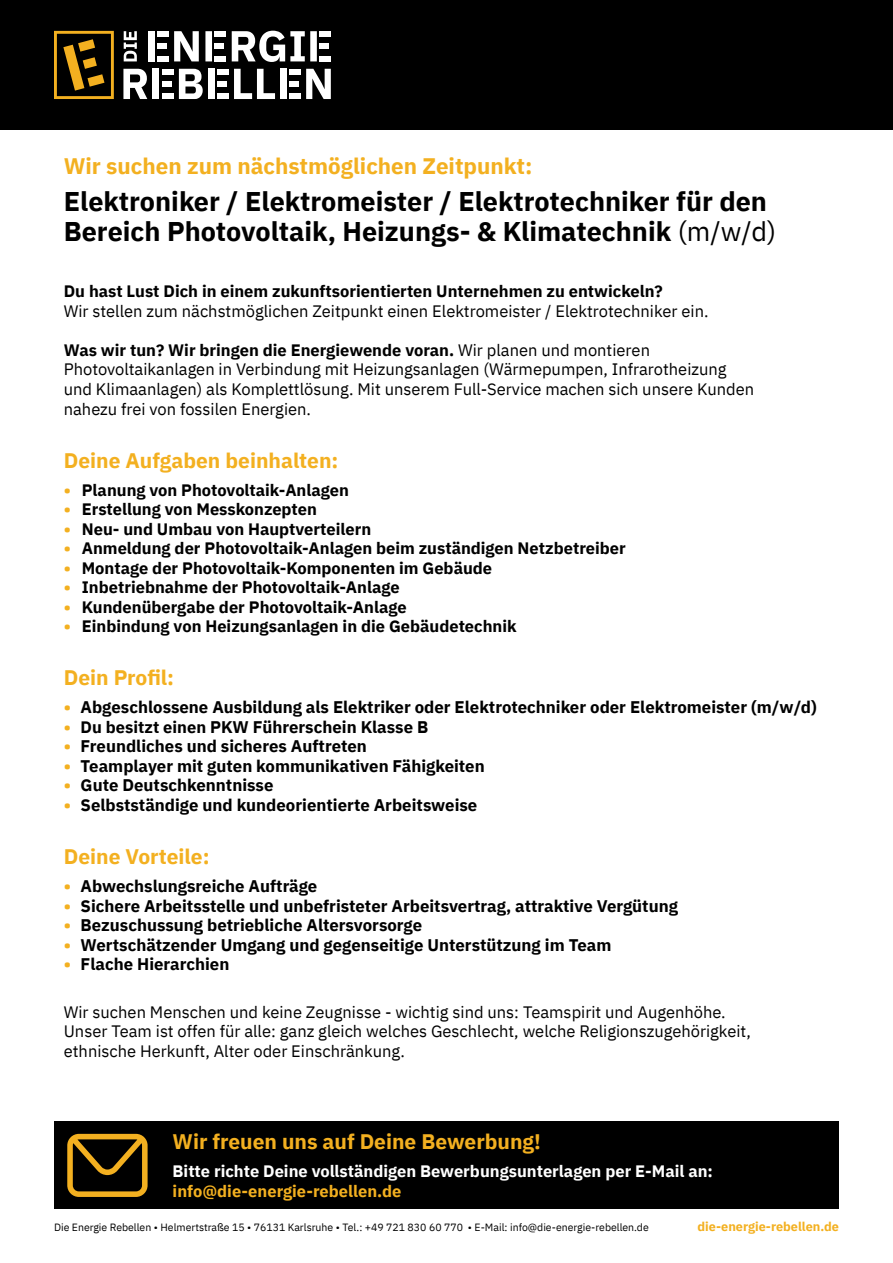
<style>
.page{position:relative;width:893px;height:1263px;background:#fff}
.page>*{position:absolute;margin:0;border:0;box-sizing:border-box;transform-origin:0 0}
.t1{font:700 27px/30px "IBM Plex Sans";color:#000}
.t2{font:700 22.35px "IBM Plex Sans";color:#f3b020}
.t3{font:700 21px "IBM Plex Sans";color:#f3b020}
.t4{font:700 16.8px "IBM Plex Sans";color:#000}
.t5{font:16.5px/19.5px "IBM Plex Sans";color:#000}
.t6{font:700 16.5px "IBM Plex Sans";color:#000}
.t7{font:700 16.5px "IBM Plex Sans";color:#fff}
.t8{font:700 16.5px "IBM Plex Sans";color:#f3b020}
.t9{font:700 12.75px "IBM Plex Sans";color:#f3b020}
.t10{font:10.5px "IBM Plex Sans";color:#000}
.s1{font-weight:400}
.s2{font-weight:700}
.s3{color:#f3b020}
.s4{font-size:16.5px;color:#f3b020}
.s5{font-size:16.5px}
</style>
<div class="page">
<div style="left:54px;top:1122px;width:785px;height:87px;background:#000"></div>
<svg style="left:67px;top:1134px;width:81px;height:63px"></svg>
<div style="left:0;top:0;width:893px;height:130px;background:#000"></div>
<svg style="left:54px;top:31px;width:60px;height:68px"></svg>
<svg style="left:174px;top:31px;width:25px;height:30px"></svg>
<svg style="left:123px;top:69px;width:24px;height:30px"></svg>
<svg style="left:179px;top:69px;width:24px;height:30px"></svg>
<svg style="left:234px;top:69px;width:41px;height:30px"></svg>
<svg style="left:306px;top:69px;width:25px;height:30px"></svg>
<svg style="left:124px;top:31px;width:13px;height:30px"></svg>
<div style="left:157px;top:43px;width:9px;height:6px;background:#fff"></div>
<div style="left:148px;top:31px;width:6px;height:30px;background:#fff"></div>
<div style="left:157px;top:31px;width:11px;height:6px;background:#fff"></div>
<div style="left:157px;top:56px;width:11px;height:5px;background:#fff"></div>
<svg style="left:205px;top:31px;width:7px;height:30px"></svg>
<div style="left:215px;top:43px;width:9px;height:6px;background:#fff"></div>
<div style="left:215px;top:31px;width:11px;height:6px;background:#fff"></div>
<div style="left:215px;top:56px;width:11px;height:5px;background:#fff"></div>
<svg style="left:232px;top:31px;width:85px;height:31px"></svg>
<div style="left:320px;top:43px;width:9px;height:6px;background:#fff"></div>
<div style="left:320px;top:31px;width:11px;height:6px;background:#fff"></div>
<div style="left:320px;top:56px;width:11px;height:5px;background:#fff"></div>
<div style="left:162px;top:81px;width:9px;height:6px;background:#fff"></div>
<div style="left:153px;top:69px;width:6px;height:30px;background:#fff"></div>
<div style="left:162px;top:69px;width:11px;height:6px;background:#fff"></div>
<div style="left:162px;top:93px;width:11px;height:6px;background:#fff"></div>
<div style="left:217px;top:81px;width:9px;height:6px;background:#fff"></div>
<div style="left:208px;top:69px;width:6px;height:30px;background:#fff"></div>
<div style="left:217px;top:69px;width:11px;height:6px;background:#fff"></div>
<div style="left:217px;top:93px;width:11px;height:6px;background:#fff"></div>
<div style="left:289px;top:69px;width:11px;height:6px;background:#fff"></div>
<div style="left:289px;top:81px;width:9px;height:6px;background:#fff"></div>
<div style="left:280px;top:69px;width:6px;height:30px;background:#fff"></div>
<div style="left:289px;top:93px;width:11px;height:6px;background:#fff"></div>
<h2 class="t2" style="left:64px;top:148px;width:470px">Wir suchen zum nächstmöglichen Zeitpunkt:</h2>
<h1 class="t1" style="left:64px;top:185px;width:714px">Elektroniker / Elektromeister / Elektrotechniker für den<br>Bereich Photovoltaik, Heizungs- &amp; Klimatechnik <span class="s1">(m/w/d)</span></h1>
<p class="t6" style="left:64px;top:278px;width:600px">Du hast Lust Dich in einem zukunftsorientierten Unternehmen zu entwickeln?</p>
<p class="t5" style="left:64px;top:300px;width:646px">Wir stellen zum nächstmöglichen Zeitpunkt einen Elektromeister / Elektrotechniker ein.</p>
<p class="t5" style="left:64px;top:339px;width:692px"><span class="s2">Was wir tun? Wir bringen die Energiewende voran.</span> Wir planen und montieren Photovoltaikanlagen in Verbindung mit Heizungsanlagen (Wärmepumpen, Infrarotheizung und Klimaanlagen) als Komplettlösung. Mit unserem Full-Service machen sich unsere Kunden nahezu frei von fossilen Energien.</p>
<p class="t3" style="left:64px;top:443px;width:276px">Deine Aufgaben beinhalten:</p>
<p class="t6" style="left:64px;top:477px;width:287px"><span class="s3">•</span> Planung von Photovoltaik-Anlagen</p>
<p class="t6" style="left:64px;top:496px;width:255px"><span class="s3">•</span> Erstellung von Messkonzepten</p>
<p class="t6" style="left:64px;top:516px;width:309px"><span class="s3">•</span> Neu- und Umbau von Hauptverteilern</p>
<p class="t6" style="left:64px;top:535px;width:564px"><span class="s3">•</span> Anmeldung der Photovoltaik-Anlagen beim zuständigen Netzbetreiber</p>
<p class="t6" style="left:64px;top:555px;width:430px"><span class="s3">•</span> Montage der Photovoltaik-Komponenten im Gebäude</p>
<p class="t6" style="left:64px;top:574px;width:337px"><span class="s3">•</span> Inbetriebnahme der Photovoltaik-Anlage</p>
<p class="t6" style="left:64px;top:594px;width:344px"><span class="s3">•</span> Kundenübergabe der Photovoltaik-Anlage</p>
<p class="t6" style="left:64px;top:613px;width:454px"><span class="s3">•</span> Einbindung von Heizungsanlagen in die Gebäudetechnik</p>
<p class="t3" style="left:64px;top:661px;width:112px">Dein Profil:</p>
<p class="t4" style="left:64px;top:694px;width:754px"><span class="s3">•</span> Abgeschlossene Ausbildung als Elektriker oder Elektrotechniker oder Elektromeister (m/w/d)</p>
<p class="t4" style="left:64px;top:714px;width:366px"><span class="s4">•</span> <span class="s5">Du besitzt einen</span> PKW Führerschein Klasse B</p>
<p class="t4" style="left:64px;top:733px;width:305px"><span class="s3">•</span> Freundliches und sicheres Auftreten</p>
<p class="t4" style="left:64px;top:753px;width:422px"><span class="s3">•</span> Teamplayer mit guten kommunikativen Fähigkeiten</p>
<p class="t4" style="left:64px;top:772px;width:211px"><span class="s3">•</span> Gute Deutschkenntnisse</p>
<p class="t4" style="left:64px;top:792px;width:415px"><span class="s3">•</span> Selbstständige und kundeorientierte Arbeitsweise</p>
<p class="t3" style="left:64px;top:840px;width:147px">Deine Vorteile:</p>
<p class="t4" style="left:64px;top:873px;width:255px"><span class="s3">•</span> Abwechslungsreiche Aufträge</p>
<p class="t4" style="left:64px;top:892px;width:616px"><span class="s3">•</span> Sichere Arbeitsstelle und unbefristeter Arbeitsvertrag, attraktive Vergütung</p>
<p class="t4" style="left:64px;top:912px;width:360px"><span class="s3">•</span> Bezuschussung betriebliche Altersvorsorge</p>
<p class="t4" style="left:64px;top:931px;width:549px"><span class="s3">•</span> Wertschätzender Umgang und gegenseitige Unterstützung im Team</p>
<p class="t4" style="left:64px;top:951px;width:167px"><span class="s3">•</span> Flache Hierarchien</p>
<p class="t5" style="left:64px;top:1001px;width:689px">Wir suchen Menschen und keine Zeugnisse - wichtig sind uns: Teamspirit und Augenhöhe.<br>Unser Team ist offen für alle: ganz gleich welches Geschlecht, welche Religionszugehörigkeit, ethnische Herkunft, Alter oder Einschränkung.</p>
<p class="t3" style="left:173px;top:1125px;width:370px">Wir freuen uns auf Deine Bewerbung!</p>
<p class="t7" style="left:173px;top:1158px;width:542px">Bitte richte Deine vollständigen Bewerbungsunterlagen per E-Mail an:</p>
<p class="t8" style="left:173px;top:1177px;width:230px">info@die-energie-rebellen.de</p>
<p class="t10" style="left:54px;top:1219px;width:596px">Die Energie Rebellen • Helmertstraße 15 • 76131 Karlsruhe • Tel.: +49 721 830 60 770 • E-Mail: info@die-energie-rebellen.de</p>
<p class="t9" style="left:697px;top:1217px;width:143px">die-energie-rebellen.de</p>
</div>
